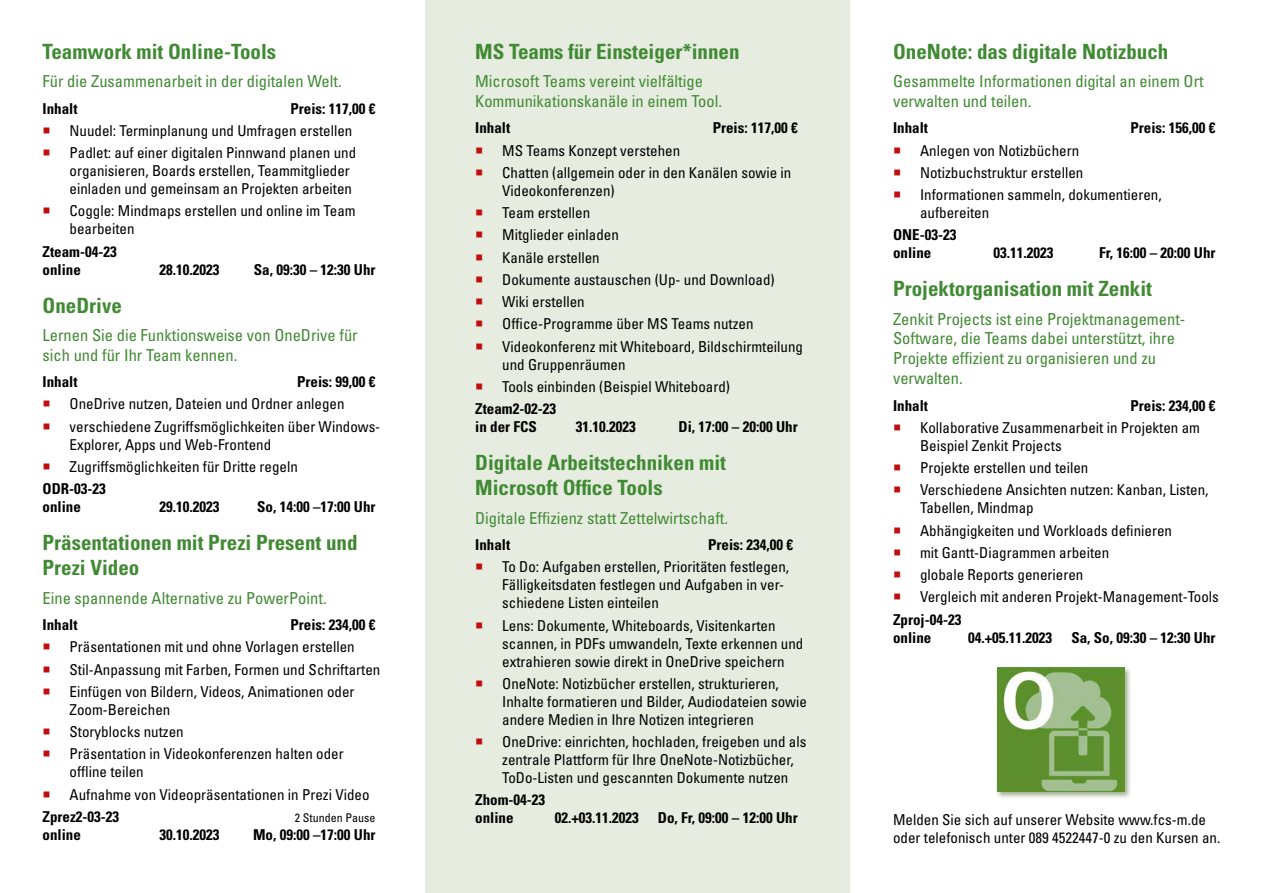
<style>
.page{position:relative;width:1263px;height:893px;background:#fff}
.page>*{position:absolute;margin:0;border:0;box-sizing:border-box;transform-origin:0 0}
.t1{font:700 condensed 21px/25.2px "Univers LT Std";color:#418a34}
.t2{font:condensed 16.5px/19.8px "Univers LT Std";color:#418a34}
.t3{font:condensed 15px/22.2px "Univers LT Std";color:#000}
.t4{font:700 condensed 15px/18px "Univers LT Std";color:#000}
.t5{font:condensed 12px "Univers LT Std";color:#000}
</style>
<div class="page">
<div style="left:426px;top:0;width:424px;height:893px;background:#e6ecdf"></div>
<div style="left:995px;top:666px;width:137px;height:133px;background:#446523;opacity:.5"></div>
<img style="left:997px;top:668px;width:128px;height:123px">
<h1 class="t1" style="left:43px;top:39px;width:235px">Teamwork mit Online-Tools</h1>
<p class="t2" style="left:43px;top:71px;width:301px">Für die Zusammenarbeit in der digitalen Welt.</p>
<p class="t4" style="left:43px;top:99px;width:37px">Inhalt</p>
<p class="t4" style="left:291px;top:99px;width:86px">Preis: 117,00 €</p>
<p class="t3" style="left:70px;top:119px;width:288px">Nuudel: Terminplanung und Umfragen erstellen<br>Padlet: auf einer digitalen Pinnwand planen und</p>
<p class="t3" style="left:70px;top:162px;width:284px;line-height:18px">organisieren, Boards erstellen, Teammitglieder einladen und gemeinsam an Projekten arbeiten</p>
<p class="t3" style="left:70px;top:202px;width:288px;line-height:18px">Coggle: Mindmaps erstellen und online im Team bearbeiten</p>
<p class="t4" style="left:43px;top:242px;width:76px">Zteam-04-23 online</p>
<p class="t4" style="left:160px;top:260px;width:61px">28.10.2023</p>
<p class="t4" style="left:254px;top:260px;width:123px">Sa, 09:30 – 12:30 Uhr</p>
<h1 class="t1" style="left:43px;top:292px;width:81px">OneDrive</h1>
<p class="t2" style="left:43px;top:325px;width:317px">Lernen Sie die Funktionsweise von OneDrive für sich und für Ihr Team kennen.</p>
<p class="t4" style="left:43px;top:373px;width:37px">Inhalt</p>
<p class="t4" style="left:297px;top:373px;width:80px">Preis: 99,00 €</p>
<p class="t3" style="left:70px;top:393px;width:312px">OneDrive nutzen, Dateien und Ordner anlegen verschiedene Zugriffsmöglichkeiten über Windows-</p>
<p class="t3" style="left:70px;top:433px;width:230px">Explorer, Apps und Web-Frontend<br>Zugriffsmöglichkeiten für Dritte regeln</p>
<p class="t4" style="left:43px;top:480px;width:65px">ODR-03-23 online</p>
<p class="t4" style="left:160px;top:498px;width:61px">29.10.2023</p>
<p class="t4" style="left:257px;top:498px;width:120px">So, 14:00 –17:00 Uhr</p>
<h1 class="t1" style="left:43px;top:530px;width:316px">Präsentationen mit Prezi Present und<br>Prezi Video</h1>
<p class="t2" style="left:43px;top:588px;width:286px">Eine spannende Alternative zu PowerPoint.</p>
<p class="t4" style="left:43px;top:616px;width:37px">Inhalt</p>
<p class="t4" style="left:291px;top:616px;width:86px">Preis: 234,00 €</p>
<p class="t3" style="left:70px;top:636px;width:312px">Präsentationen mit und ohne Vorlagen erstellen<br>Stil‑Anpassung mit Farben, Formen und Schriftarten<br>Einfügen von Bildern, Videos, Animationen oder</p>
<p class="t3" style="left:70px;top:698px;width:276px">Zoom-Bereichen<br>Storyblocks nutzen<br>Präsentation in Videokonferenzen halten oder</p>
<p class="t3" style="left:70px;top:761px;width:301px">offline teilen<br>Aufnahme von Videopräsentationen in Prezi Video</p>
<p class="t4" style="left:43px;top:807px;width:78px">Zprez2-03-23</p>
<p class="t5" style="left:295px;top:810px;width:82px">2 Stunden Pause</p>
<p class="t4" style="left:43px;top:826px;width:40px">online</p>
<p class="t4" style="left:160px;top:826px;width:61px">30.10.2023</p>
<p class="t4" style="left:253px;top:826px;width:124px">Mo, 09:00 –17:00 Uhr</p>
<h1 class="t1" style="left:475px;top:39px;width:266px">MS Teams für Einsteiger*innen</h1>
<p class="t2" style="left:475px;top:71px;width:248px">Microsoft Teams vereint vielfältige<br>Kommunikationskanäle in einem Tool.</p>
<p class="t4" style="left:475px;top:119px;width:37px">Inhalt</p>
<p class="t4" style="left:713px;top:119px;width:86px">Preis: 117,00 €</p>
<p class="t3" style="left:502px;top:139px;width:291px">MS Teams Konzept verstehen<br>Chatten (allgemein oder in den Kanälen sowie in</p>
<p class="t3" style="left:502px;top:179px;width:302px">Videokonferenzen)<br>Team erstellen<br>Mitglieder einladen<br>Kanäle erstellen<br>Dokumente austauschen (Up- und Download)<br>Wiki erstellen<br>Office-Programme über MS Teams nutzen<br>Videokonferenz mit Whiteboard, Bildschirmteilung</p>
<p class="t3" style="left:502px;top:353px;width:229px">und Gruppenräumen<br>Tools einbinden (Beispiel Whiteboard)</p>
<p class="t4" style="left:475px;top:400px;width:82px">Zteam2-02-23 in der FCS</p>
<p class="t4" style="left:576px;top:418px;width:61px">31.10.2023</p>
<p class="t4" style="left:679px;top:418px;width:121px">Di, 17:00 – 20:00 Uhr</p>
<h1 class="t1" style="left:475px;top:450px;width:252px">Digitale Arbeitstechniken mit<br>Microsoft Office Tools</h1>
<p class="t2" style="left:475px;top:508px;width:254px">Digitale Effizienz statt Zettelwirtschaft.</p>
<p class="t4" style="left:475px;top:536px;width:37px">Inhalt</p>
<p class="t4" style="left:708px;top:536px;width:86px">Preis: 234,00 €</p>
<p class="t3" style="left:502px;top:558px;width:288px;line-height:18px">To Do: Aufgaben erstellen, Prioritäten festlegen,<br>Fälligkeitsdaten festlegen und Aufgaben in ver&shy;schiedene Listen einteilen</p>
<p class="t3" style="left:502px;top:616px;width:303px;line-height:18px">Lens: Dokumente, Whiteboards, Visitenkarten scannen, in PDFs umwandeln, Texte erkennen und extrahieren sowie direkt in OneDrive speichern</p>
<p class="t3" style="left:502px;top:674px;width:306px;line-height:18px">OneNote: Notizbücher erstellen, strukturieren,<br>Inhalte formatieren und Bilder, Audiodateien sowie andere Medien in Ihre Notizen integrieren</p>
<p class="t3" style="left:502px;top:733px;width:306px;line-height:18px">OneDrive: einrichten, hochladen, freigeben und als zentrale Plattform für Ihre OneNote-Notizbücher,<br>ToDo-Listen und gescannten Dokumente nutzen</p>
<p class="t4" style="left:475px;top:791px;width:71px">Zhom-04-23 online</p>
<p class="t4" style="left:555px;top:809px;width:86px">02.+03.11.2023</p>
<p class="t4" style="left:658px;top:809px;width:141px">Do, Fr, 09:00 – 12:00 Uhr</p>
<h1 class="t1" style="left:893px;top:39px;width:277px">OneNote: das digitale Notizbuch</h1>
<p class="t2" style="left:893px;top:71px;width:312px">Gesammelte Informationen digital an einem Ort verwalten und teilen.</p>
<p class="t4" style="left:893px;top:119px;width:37px">Inhalt</p>
<p class="t4" style="left:1130px;top:119px;width:86px">Preis: 156,00 €</p>
<p class="t3" style="left:920px;top:139px;width:243px">Anlegen von Notizbüchern<br>Notizbuchstruktur erstellen<br>Informationen sammeln, dokumentieren,</p>
<p class="t3" style="left:920px;top:201px;width:71px">aufbereiten</p>
<p class="t4" style="left:893px;top:226px;width:65px">ONE-03-23 online</p>
<p class="t4" style="left:993px;top:244px;width:61px">03.11.2023</p>
<p class="t4" style="left:1099px;top:244px;width:118px">Fr, 16:00 – 20:00 Uhr</p>
<h1 class="t1" style="left:893px;top:276px;width:261px">Projektorganisation mit Zenkit</h1>
<p class="t2" style="left:893px;top:309px;width:294px">Zenkit Projects ist eine Projektmanagement-Software, die Teams dabei unterstützt, ihre Projekte effizient zu organisieren und zu verwalten.</p>
<p class="t4" style="left:893px;top:396px;width:37px">Inhalt</p>
<p class="t4" style="left:1130px;top:396px;width:86px">Preis: 234,00 €</p>
<p class="t3" style="left:920px;top:418px;width:281px;line-height:18px">Kollaborative Zusammenarbeit in Projekten am<br>Beispiel Zenkit Projects</p>
<p class="t3" style="left:920px;top:456px;width:290px">Projekte erstellen und teilen<br>Verschiedene Ansichten nutzen: Kanban, Listen,</p>
<p class="t3" style="left:920px;top:497px;width:300px">Tabellen, Mindmap<br>Abhängigkeiten und Workloads definieren<br>mit Gantt-Diagrammen arbeiten<br>globale Reports generieren<br>Vergleich mit anderen Projekt-Management-Tools</p>
<p class="t4" style="left:893px;top:610px;width:70px">Zproj-04-23 online</p>
<p class="t4" style="left:968px;top:628px;width:86px">04.+05.11.2023</p>
<p class="t4" style="left:1071px;top:628px;width:146px">Sa, So, 09:30 – 12:30 Uhr</p>
<p class="t3" style="left:893px;top:810px;width:329px;line-height:18px">Melden Sie sich auf unserer Website www.fcs-m.de oder telefonisch unter 089 4522447-0 zu den Kursen an.</p>
</div>
